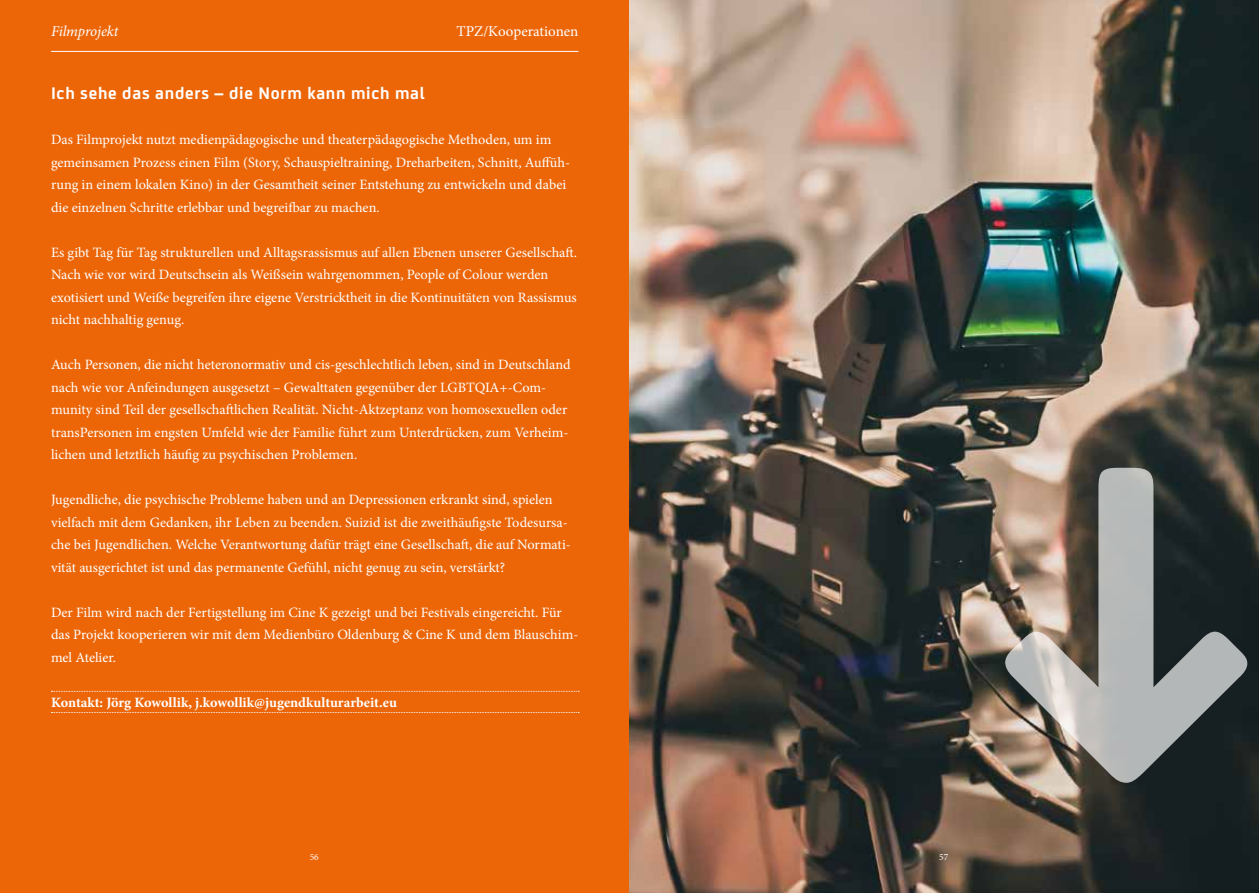
<style>
.page{position:relative;width:1259px;height:893px;background:#ec6608}
.page>*{position:absolute;margin:0;border:0;box-sizing:border-box;transform-origin:0 0}
.t1{font:700 18px "FS Joey";letter-spacing:.04em;color:#fff}
.t2{font:15px "Minion Pro";color:#fff}
.t3{font:italic 15px "Minion Pro";letter-spacing:-.01em;color:#fff}
.t4{font:14.25px/22.5px "Minion Pro";color:#fff}
.t5{font:700 14.25px "Minion Pro";letter-spacing:-.005em;color:#fff}
.t6{font:9.45px "Minion Pro";color:#fff}
</style>
<div class="page">
<img style="left:629px;top:0;width:630px;height:893px">
<hr style="left:51px;top:51px;width:527px;height:1px;background:#fff">
<svg style="left:51px;top:691px;width:528px;height:1px"></svg>
<svg style="left:51px;top:712px;width:528px;height:1px"></svg>
<svg style="left:1005px;top:468px;width:242px;height:315px;background:#7a7872"></svg>
<p class="t3" style="left:51px;top:21px;width:69px">Filmprojekt</p>
<p class="t2" style="left:456px;top:22px;width:123px">TPZ/Kooperationen</p>
<p class="t1" style="left:51px;top:80px;width:375px">Ich sehe das anders – die Norm kann mich mal</p>
<p class="t4" style="left:51px;top:128px;width:520px">Das Filmprojekt nutzt medienpädagogische und theaterpädagogische Methoden, um im gemeinsamen Prozess einen Film (Story, Schauspieltraining, Dreharbeiten, Schnitt, Auffüh&shy;rung in einem lokalen Kino) in der Gesamtheit seiner Entstehung zu entwickeln und dabei die einzelnen Schritte erlebbar und begreifbar zu machen.</p>
<p class="t4" style="left:51px;top:241px;width:527px">Es gibt Tag für Tag strukturellen und Alltagsrassismus auf allen Ebenen unserer Gesellschaft.<br>Nach wie vor wird Deutschsein als Weißsein wahrgenommen, People of Colour werden exotisiert und Weiße begreifen ihre eigene Verstricktheit in die Kontinuitäten von Rassismus nicht nachhaltig genug.</p>
<p class="t4" style="left:51px;top:353px;width:521px">Auch Personen, die nicht heteronormativ und cis-geschlechtlich leben, sind in Deutschland nach wie vor Anfeindungen ausgesetzt – Gewalttaten gegenüber der LGBTQIA+-Com&shy;munity sind Teil der gesellschaftlichen Realität. Nicht-Aktzeptanz von homosexuellen oder transPersonen im engsten Umfeld wie der Familie führt zum Unterdrücken, zum Verheim&shy;lichen und letztlich häufig zu psychischen Problemen.</p>
<p class="t4" style="left:51px;top:488px;width:521px">Jugendliche, die psychische Probleme haben und an Depressionen erkrankt sind, spielen vielfach mit dem Gedanken, ihr Leben zu beenden. Suizid ist die zweithäufigste Todesursa&shy;che bei Jugendlichen. Welche Verantwortung dafür trägt eine Gesellschaft, die auf Normati&shy;vität ausgerichtet ist und das permanente Gefühl, nicht genug zu sein, verstärkt?</p>
<p class="t4" style="left:51px;top:601px;width:529px">Der Film wird nach der Fertigstellung im Cine K gezeigt und bei Festivals eingereicht. Für das Projekt kooperieren wir mit dem Medienbüro Oldenburg &amp; Cine K und dem Blauschim&shy;mel Atelier.</p>
<p class="t5" style="left:51px;top:692px;width:347px">Kontakt: Jörg Kowollik, j.kowollik@jugendkulturarbeit.eu</p>
<p class="t6" style="left:310px;top:851px;width:11px">56</p>
<p class="t6" style="left:939px;top:851px;width:11px">57</p>
</div>
